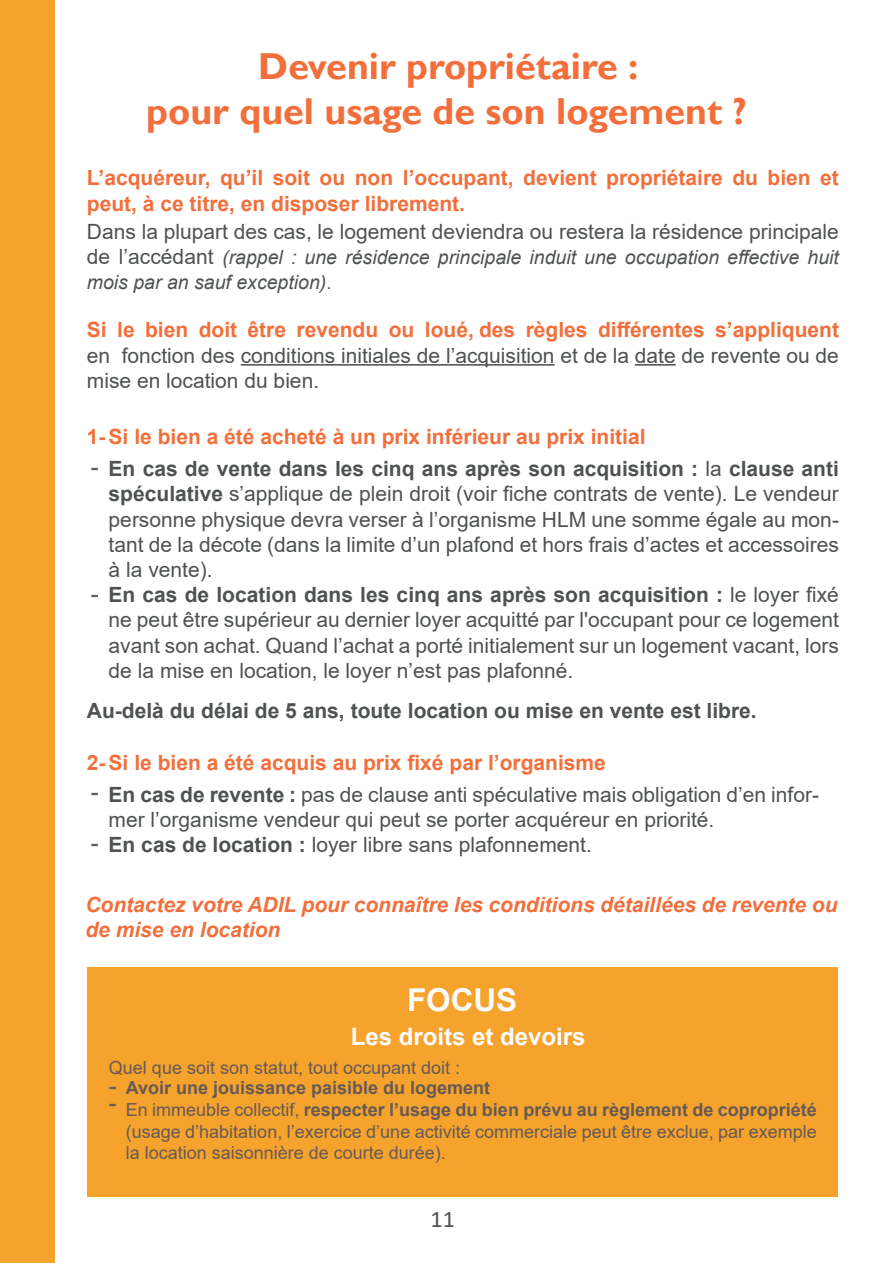
<style>
.page{position:relative;width:893px;height:1263px;background:#fff}
.page>*{position:absolute;margin:0;border:0;box-sizing:border-box;transform-origin:0 0}
.t1{font:700 37.5px "Gill Sans";color:#f26f3b}
.t2{font:700 31.5px "Arial";color:#fefcfd}
.t3{font:700 24px "Arial";color:#fefcfd}
.t4{font:24px "Arial";color:#655a54}
.t5{font:24px "Calibri";color:#4f5252}
.t6{font:21px/25.2px "Arial";color:#4f5252;text-align:justify}
.t7{font:700 21px/25.2px "Arial";color:#f26f3b}
.t8{font:italic 700 21px/25.2px "Arial";color:#f26f3b}
.t9{font:700 21px "Arial";color:#4f5252}
.t10{font:italic 19.5px/25.2px "Arial";color:#4f5252}
.t11{font:18px/21.6px "Arial";color:#655a54}
.t12{font:700 18px "Arial";color:#655a54}
.s1{font-style:normal;font-size:21px}
.s2{font-style:normal;font-size:18.75px}
.s3{font-weight:700;color:#f26f3b}
.s4{font-weight:700}
.s5{font-weight:400}
</style>
<div class="page">
<div style="left:0;top:0;width:54px;height:1263px;background:#f6a32e"></div>
<hr style="left:241px;top:364px;width:314px;height:2px;background:#4f5252">
<hr style="left:635px;top:364px;width:41px;height:2px;background:#4f5252">
<div style="left:87px;top:967px;width:750px;height:229px;background:#f6a32e"></div>
<p class="t1" style="left:258px;top:44px;width:382px">Devenir propriétaire :</p>
<p class="t1" style="left:146px;top:89px;width:602px">pour quel usage de son logement ?</p>
<p class="t7" style="left:87px;top:166px;width:754px">L’acquéreur, qu’il soit ou non l’occupant, devient propriétaire du bien et peut, à ce titre, en disposer librement.</p>
<p class="t6" style="left:87px;top:219px;width:754px">Dans la plupart des cas, le logement deviendra ou restera la résidence principale</p>
<p class="t10" style="left:87px;top:245px;width:754px"><span class="s1">de l’accédant</span> (rappel : une résidence principale induit une occupation effective huit mois par an sauf exception)<span class="s2">.</span></p>
<p class="t6" style="left:87px;top:317px;width:754px"><span class="s3">Si le bien doit être revendu ou loué, des règles différentes s’appliquent </span>en fonction des conditions initiales de l’acquisition et de la date de revente ou de mise en location du bien.</p>
<p class="t7" style="left:87px;top:424px;width:560px">1-Si le bien a été acheté à un prix inférieur au prix initial</p>
<p class="t6" style="left:109px;top:456px;width:732px"><span class="s4">En cas de vente dans les cinq ans après son acquisition :</span> la <span class="s4">clause anti spéculative</span> s’applique de plein droit (voir fiche contrats de vente). Le vendeur personne physique devra verser à l’organisme HLM une somme égale au mon&shy;tant de la décote (dans la limite d’un plafond et hors frais d’actes et accessoires à la vente).</p>
<p class="t6" style="left:109px;top:582px;width:732px"><span class="s4">En cas de location dans les cinq ans après son acquisition :</span> le loyer fixé ne peut être supérieur au dernier loyer acquitté par l'occupant pour ce logement avant son achat. Quand l’achat a porté initialement sur un logement vacant, lors de la mise en location, le loyer n’est pas plafonné.</p>
<p class="t4" style="left:91px;top:450px;width:9px">-</p>
<p class="t4" style="left:91px;top:577px;width:9px">-</p>
<p class="t9" style="left:87px;top:695px;width:671px">Au-delà du délai de 5 ans, toute location ou mise en vente est libre.</p>
<p class="t7" style="left:87px;top:750px;width:520px">2-Si le bien a été acquis au prix fixé par l’organisme</p>
<p class="t6" style="left:109px;top:782px;width:712px"><span class="s4">En cas de revente :</span> pas de clause anti spéculative mais obligation d’en infor&shy;mer l’organisme vendeur qui peut se porter acquéreur en priorité.</p>
<p class="t6" style="left:109px;top:832px;width:485px"><span class="s4">En cas de location :</span> loyer libre sans plafonnement.</p>
<p class="t4" style="left:91px;top:775px;width:9px">-</p>
<p class="t4" style="left:91px;top:826px;width:9px">-</p>
<p class="t8" style="left:85px;top:892px;width:754px">Contactez votre ADIL pour connaître les conditions détaillées de revente ou de mise en location</p>
<p class="t2" style="left:407px;top:978px;width:112px">FOCUS</p>
<p class="t3" style="left:351px;top:1019px;width:236px">Les droits et devoirs</p>
<p class="t11" style="left:109px;top:1057px;width:353px">Quel que soit son statut, tout occupant doit :</p>
<p class="t12" style="left:126px;top:1075px;width:366px">Avoir une jouissance paisible du logement</p>
<p class="t12" style="left:126px;top:1097px;width:692px"><span class="s5">En immeuble collectif,</span> respecter l’usage du bien prévu au règlement de copropriété</p>
<p class="t11" style="left:126px;top:1120px;width:692px">(usage d’habitation, l’exercice d’une activité commerciale peut être exclue, par exemple la location saisonnière de courte durée).</p>
<p class="t4" style="left:109px;top:1069px;width:9px">-</p>
<p class="t4" style="left:109px;top:1086px;width:9px">-</p>
<p class="t5" style="left:431px;top:1202px;width:26px">11</p>
</div>
